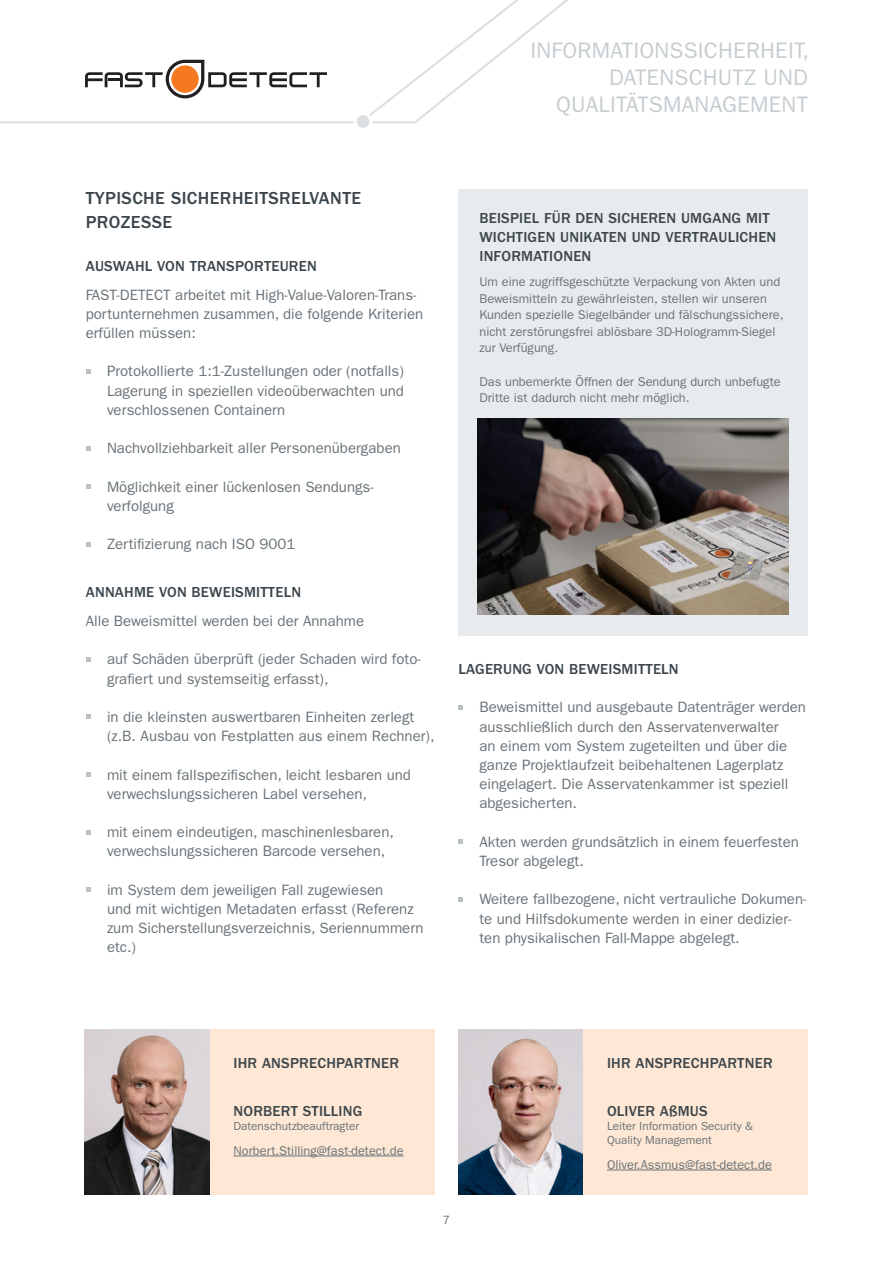
<style>
.page{position:relative;width:893px;height:1263px;background:#fff}
.page>*{position:absolute;margin:0;border:0;box-sizing:border-box;transform-origin:0 0}
.t1{font:22.5px/27px "ITC Franklin Gothic Std";letter-spacing:.01em;color:#c6cdd1;text-align:right}
.Ü1__12pt_16ZAB{font:500 18px/24px "ITC Franklin Gothic Std";letter-spacing:.025em;color:#3b454c}
.Aufzählung_Fließ{font:15px/19.2px "ITC Franklin Gothic Std";color:#697379}
.Fließ__9_8pt_12_8ZAB{font:15px/19.2px "ITC Franklin Gothic Std";color:#697379}
.Ü1_BOX__9_8pt_12_8ZA{font:500 15px/19.2px "ITC Franklin Gothic Std";letter-spacing:.015em;color:#3b454c}
.Ü2_als_Sub{font:500 15px "ITC Franklin Gothic Std";letter-spacing:.015em;color:#3b454c}
.Aufzählung_Fließ-2{font:500 15px "ITC Franklin Gothic Std";letter-spacing:.015em;color:#3b454c}
.Fließ__8_5pt_11_ZAB{font:12.75px/16.5px "ITC Franklin Gothic Std";color:#697379}
.t2{font:12px "ITC Franklin Gothic Std";color:#697379}
.Ü1_BOX__9_8pt_12_8ZA-2{font:11.7px/14.1px "ITC Franklin Gothic Std";color:#697379}
</style>
<div class="page">
<svg style="left:0;top:0;width:568px;height:124px"></svg>
<div style="left:355px;top:114px;width:16px;height:15px;background:#dbdfe2;border-radius:50%"></div>
<div style="left:354px;top:112px;width:18px;height:19px;border:3px solid #fff;border-radius:50%"></div>
<svg style="left:458px;top:705px;width:5px;height:4px"></svg>
<svg style="left:458px;top:839px;width:5px;height:5px"></svg>
<svg style="left:458px;top:897px;width:5px;height:4px"></svg>
<svg style="left:86px;top:369px;width:4px;height:4px"></svg>
<svg style="left:86px;top:446px;width:4px;height:4px"></svg>
<svg style="left:86px;top:484px;width:4px;height:4px"></svg>
<svg style="left:86px;top:542px;width:4px;height:4px"></svg>
<svg style="left:86px;top:657px;width:4px;height:4px"></svg>
<svg style="left:86px;top:715px;width:4px;height:4px"></svg>
<svg style="left:86px;top:772px;width:4px;height:4px"></svg>
<svg style="left:86px;top:830px;width:4px;height:4px"></svg>
<svg style="left:86px;top:887px;width:4px;height:5px"></svg>
<div style="left:458px;top:1029px;width:350px;height:166px;background:#fee7d4"></div>
<hr style="left:607px;top:1170px;width:165px;height:1px;background:#697379">
<div style="left:458px;top:189px;width:350px;height:446px;background:#e7ebed"></div>
<img style="left:477px;top:418px;width:312px;height:197px">
<img style="left:458px;top:1029px;width:125px;height:166px">
<div style="left:85px;top:1029px;width:349px;height:166px;background:#fee7d4"></div>
<hr style="left:234px;top:1155px;width:170px;height:1px;background:#697379">
<img style="left:85px;top:1029px;width:124px;height:166px">
<h1 class="t1" style="left:530px;top:37px;width:280px">INFORMATIONSSICHERHEIT,<br>DATENSCHUTZ UND<br>QUALITÄTSMANAGEMENT</h1>
<p class="Ü1__12pt_16ZAB" style="left:86px;top:186px;width:277px">TYPISCHE SICHERHEITSRELVANTE<br>PROZESSE</p>
<p class="Ü2_als_Sub" style="left:86px;top:257px;width:233px">AUSWAHL VON TRANSPORTEUREN</p>
<p class="Fließ__9_8pt_12_8ZAB" style="left:86px;top:285px;width:339px">FAST-DETECT arbeitet mit High-Value-Valoren-Trans&shy;portunternehmen zusammen, die folgende Kriterien erfüllen müssen:</p>
<p class="Aufzählung_Fließ" style="left:107px;top:362px;width:298px;text-align:justify">Protokollierte 1:1-Zustellungen oder (notfalls)<br>Lagerung in speziellen videoüberwachten und verschlossenen Containern</p>
<p class="Aufzählung_Fließ" style="left:107px;top:439px;width:295px">Nachvollziehbarkeit aller Personenübergaben</p>
<p class="Aufzählung_Fließ" style="left:107px;top:477px;width:268px">Möglichkeit einer lückenlosen Sendungs&shy;verfolgung</p>
<p class="Aufzählung_Fließ" style="left:107px;top:535px;width:190px">Zertifizierung nach ISO 9001</p>
<p class="Ü2_als_Sub" style="left:86px;top:584px;width:217px">ANNAHME VON BEWEISMITTELN</p>
<p class="Fließ__9_8pt_12_8ZAB" style="left:86px;top:611px;width:280px">Alle Beweismittel werden bei der Annahme</p>
<p class="Aufzählung_Fließ" style="left:107px;top:650px;width:315px">auf Schäden überprüft (jeder Schaden wird foto&shy;grafiert und systemseitig erfasst),</p>
<p class="Aufzählung_Fließ" style="left:107px;top:707px;width:329px">in die kleinsten auswertbaren Einheiten zerlegt (z.B. Ausbau von Festplatten aus einem Rechner),</p>
<p class="Aufzählung_Fließ" style="left:107px;top:765px;width:306px">mit einem fallspezifischen, leicht lesbaren und verwechslungssicheren Label versehen,</p>
<p class="Aufzählung_Fließ" style="left:107px;top:823px;width:288px">mit einem eindeutigen, maschinenlesbaren, verwechslungssicheren Barcode versehen,</p>
<p class="Aufzählung_Fließ" style="left:107px;top:880px;width:318px">im System dem jeweiligen Fall zugewiesen<br>und mit wichtigen Metadaten erfasst (Referenz zum Sicherstellungsverzeichnis, Seriennummern etc.)</p>
<p class="Ü1_BOX__9_8pt_12_8ZA" style="left:479px;top:208px;width:298px">BEISPIEL FÜR DEN SICHEREN UMGANG MIT<br>WICHTIGEN UNIKATEN UND VERTRAULICHEN<br>INFORMATIONEN</p>
<p class="Fließ__8_5pt_11_ZAB" style="left:479px;top:274px;width:306px">Um eine zugriffsgeschützte Verpackung von Akten und Beweismitteln zu gewährleisten, stellen wir unseren Kunden spezielle Siegelbänder und fälschungssichere, nicht zerstörungsfrei ablösbare 3D-Hologramm-Siegel zur Verfügung.</p>
<p class="Fließ__8_5pt_11_ZAB" style="left:479px;top:373px;width:303px">Das unbemerkte Öffnen der Sendung durch unbefugte<br>Dritte ist dadurch nicht mehr möglich.</p>
<p class="Aufzählung_Fließ-2" style="left:458px;top:661px;width:222px">LAGERUNG VON BEWEISMITTELN</p>
<p class="Aufzählung_Fließ" style="left:479px;top:698px;width:328px">Beweismittel und ausgebaute Datenträger werden ausschließlich durch den Asservatenverwalter<br>an einem vom System zugeteilten und über die ganze Projektlaufzeit beibehaltenen Lagerplatz eingelagert. Die Asservatenkammer ist speziell abgesicherten.</p>
<p class="Aufzählung_Fließ" style="left:479px;top:832px;width:321px">Akten werden grundsätzlich in einem feuerfesten<br>Tresor abgelegt.</p>
<p class="Aufzählung_Fließ" style="left:479px;top:890px;width:328px">Weitere fallbezogene, nicht vertrauliche Dokumen&shy;te und Hilfsdokumente werden in einer dedizier&shy;ten physikalischen Fall-Mappe abgelegt.</p>
<p class="Ü1_BOX__9_8pt_12_8ZA" style="left:234px;top:1053px;width:167px">IHR ANSPRECHPARTNER</p>
<p class="Ü1_BOX__9_8pt_12_8ZA" style="left:234px;top:1101px;width:130px">NORBERT STILLING</p>
<p class="Ü1_BOX__9_8pt_12_8ZA-2" style="left:234px;top:1119px;width:127px">Datenschutzbeauftragter</p>
<p class="Fließ__8_5pt_11_ZAB" style="left:234px;top:1142px;width:172px">Norbert.Stilling@fast-detect.de</p>
<p class="t2" style="left:443px;top:1213px;width:9px">7</p>
<p class="Ü1_BOX__9_8pt_12_8ZA" style="left:607px;top:1053px;width:167px">IHR ANSPRECHPARTNER</p>
<p class="Ü1_BOX__9_8pt_12_8ZA" style="left:607px;top:1101px;width:102px">OLIVER AßMUS</p>
<p class="Ü1_BOX__9_8pt_12_8ZA-2" style="left:607px;top:1119px;width:148px">Leiter Information Security &amp;<br>Quality Management</p>
<p class="Fließ__8_5pt_11_ZAB" style="left:607px;top:1156px;width:166px">Oliver.Assmus@fast-detect.de</p>
</div>
